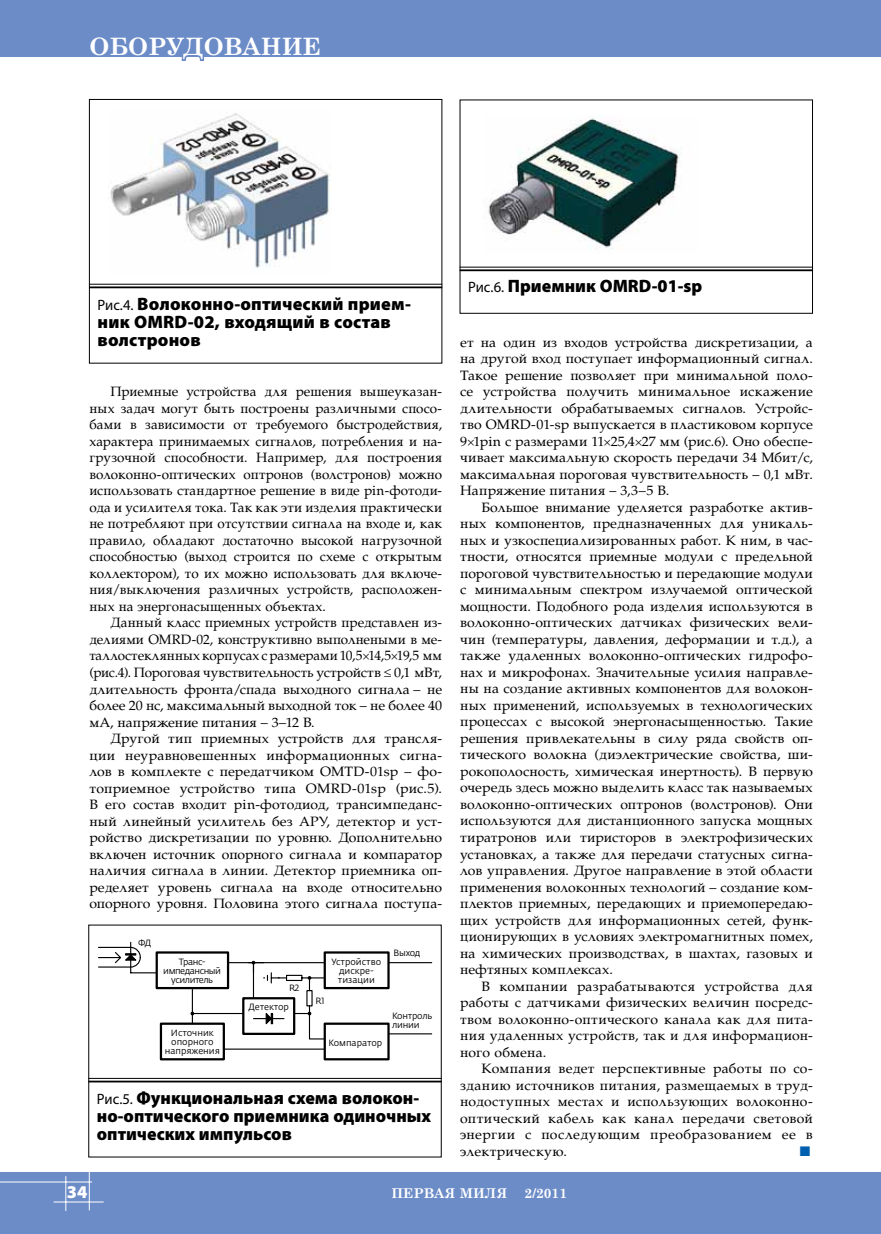
<style>
.page{position:relative;width:881px;height:1234px;background:#fff}
.page>*{position:absolute;margin:0;border:0;box-sizing:border-box;transform-origin:0 0}
.t1{font:700 24px "Century Schoolbook";color:#fff}
.t2{font:900 18px/18px "Myriad Pro";color:#000}
.t3{font:900 18px "Myriad Pro";color:#fff}
.t4{font:13.5px/16.5px "AG Palatial C";letter-spacing:.01em;color:#000;text-align:justify;scale:1.04 1}
.t5{font:13.5px/16.5px "AG Palatial C";letter-spacing:.01em;color:#000;text-align:justify}
.t6{font:700 13.5px "Century Schoolbook";color:#fff}
.t7{font:13.5px "Fedra Sans Pro";color:#005fae}
.t8{font:9px/9px "Fedra Sans Pro";letter-spacing:-.015em;color:#000;text-align:center}
.t9{font:9px/9px "Fedra Sans Pro";letter-spacing:-.05em;color:#000;text-align:center}
.s1{font-weight:400;font-size:15px}
</style>
<div class="page">
<div style="left:0;top:0;width:880px;height:57px;background:#6c8cc8"></div>
<svg style="left:99px;top:57px;width:115px;height:4px"></svg>
<div style="left:0;top:1172px;width:880px;height:61px;background:#6c8cc8"></div>
<hr style="left:54px;top:1201px;width:50px;height:1px;background:#fff">
<hr style="left:89px;top:1171px;width:1px;height:39px;background:#fff">
<hr style="left:65px;top:1175px;width:1px;height:35px;background:#fff">
<hr style="left:0;top:1181px;width:92px;height:1px;background:#fff">
<svg style="left:98px;top:941px;width:334px;height:119px"></svg>
<hr style="left:88px;top:1077px;width:353px;height:1px;background:#000">
<hr style="left:88px;top:1080px;width:353px;height:2px;background:#000">
<img style="left:487px;top:118px;width:196px;height:131px">
<hr style="left:459px;top:266px;width:353px;height:1px;background:#000">
<hr style="left:459px;top:269px;width:353px;height:2px;background:#000">
<div style="left:89px;top:99px;width:353px;height:264px;border:1px solid #000"></div>
<img style="left:110px;top:113px;width:221px;height:155px">
<hr style="left:89px;top:284px;width:353px;height:1px;background:#000">
<hr style="left:89px;top:286px;width:353px;height:2px;background:#000">
<h1 class="t1" style="left:89px;top:28px;width:233px">ОБОРУДОВАНИЕ</h1>
<h2 class="t2" style="left:97px;top:294px;width:315px"><span class="s1">Рис.4.</span> Волоконно-оптический прием&shy;ник OMRD-02, входящий в состав волстронов</h2>
<p class="t5" style="left:89px;top:383px;width:354px;text-indent:21px">Приемные устройства для решения вышеуказан&shy;ных задач могут быть построены различными спосо&shy;бами в зависимости от требуемого быстродействия, характера принимаемых сигналов, потребления и на&shy;грузочной способности. Например, для построения волоконно-оптических оптронов (волстронов) можно использовать стандартное решение в виде pin-фотоди&shy;ода и усилителя тока. Так как эти изделия практически не потребляют при отсутствии сигнала на входе и, как правило, обладают достаточно высокой нагрузочной способностью (выход строится по схеме с открытым коллектором), то их можно использовать для включе&shy;ния/выключения различных устройств, расположен&shy;ных на энергонасыщенных объектах.</p>
<p class="t5" style="left:89px;top:614px;width:354px;text-indent:21px">Данный класс приемных устройств представлен из&shy;делиями OMRD-02, конструктивно выполнеными в ме&shy;таллостеклянных корпусах с размерами 10,5 14,5 19,5 мм (рис.4). Пороговая чувствительность устройств ≤ 0,1 мВт, длительность фронта/спада выходного сигнала – не более 20 нс, максимальный выходной ток – не более 40 мА, напряжение питания – 3–12 В.</p>
<p class="t4" style="left:89px;top:730px;width:340px;text-indent:21px">Другой тип приемных устройств для трансля&shy;ции неуравновешенных информационных сигна&shy;лов в комплекте с передатчиком OMTD-01sp – фо&shy;топриемное устройство типа OMRD-01sp (рис.5).<br>В его состав входит pin-фотодиод, трансимпеданс&shy;ный линейный усилитель без АРУ, детектор и уст&shy;ройство дискретизации по уровню. Дополнительно включен источник опорного сигнала и компаратор наличия сигнала в линии. Детектор приемника оп&shy;ределяет уровень сигнала на входе относительно опорного уровня. Половина этого сигнала поступа-</p>
<p class="t8" style="left:138px;top:938px;width:15px">ФД</p>
<p class="t9" style="left:163px;top:956px;width:59px">Транс&shy;импедансный усилитель</p>
<p class="t8" style="left:165px;top:1027px;width:57px">Источник опорного напряжения</p>
<p class="t8" style="left:289px;top:982px;width:12px">R2</p>
<p class="t8" style="left:248px;top:1001px;width:42px">Детектор</p>
<p class="t8" style="left:315px;top:995px;width:10px">R1</p>
<p class="t8" style="left:331px;top:956px;width:51px">Устройство дискре&shy;тизации</p>
<p class="t8" style="left:328px;top:1037px;width:55px">Компаратор</p>
<p class="t8" style="left:393px;top:948px;width:28px">Выход</p>
<p class="t8" style="left:392px;top:1010px;width:42px;text-align:left">Контроль линии</p>
<h2 class="t2" style="left:97px;top:1088px;width:335px"><span class="s1">Рис.5.</span> Функциональная схема волокон&shy;но-оптического приемника одиночных оптических импульсов</h2>
<h2 class="t2" style="left:468px;top:277px;width:236px"><span class="s1">Рис.6.</span> Приемник OMRD-01-sp</h2>
<p class="t4" style="left:460px;top:334px;width:340px">ет на один из входов устройства дискретизации, а на другой вход поступает информационный сигнал.<br>Такое решение позволяет при минимальной поло&shy;се устройства получить минимальное искажение длительности обрабатываемых сигналов. Устройс&shy;тво OMRD-01-sp выпускается в пластиковом корпусе 9 1pin с размерами 11 25,4 27 мм (рис.6). Оно обеспе&shy;чивает максимальную скорость передачи 34 Мбит/с, максимальная пороговая чувствительность – 0,1 мВт.<br>Напряжение питания – 3,3–5 В.</p>
<p class="t4" style="left:460px;top:499px;width:340px;text-indent:21px">Большое внимание уделяется разработке актив&shy;ных компонентов, предназначенных для уникаль&shy;ных и узкоспециализированных работ. К ним, в час&shy;тности, относятся приемные модули с предельной пороговой чувствительностью и передающие модули с минимальным спектром излучаемой оптической мощности. Подобного рода изделия используются в волоконно-оптических датчиках физических вели&shy;чин (температуры, давления, деформации и т.д.), а также удаленных волоконно-оптических гидрофо&shy;нах и микрофонах. Значительные усилия направле&shy;ны на создание активных компонентов для волокон&shy;ных применений, используемых в технологических процессах с высокой энергонасыщенностью. Такие решения привлекательны в силу ряда свойств оп&shy;тического волокна (диэлектрические свойства, ши&shy;рокополосность, химическая инертность). В первую очередь здесь можно выделить класс так называемых волоконно-оптических оптронов (волстронов). Они используются для дистанционного запуска мощных тиратронов или тиристоров в электрофизических установках, а также для передачи статусных сигна&shy;лов управления. Другое направление в этой области применения волоконных технологий – создание ком&shy;плектов приемных, передающих и приемопередаю&shy;щих устройств для информационных сетей, функ&shy;ционирующих в условиях электромагнитных помех, на химических производствах, в шахтах, газовых и нефтяных комплексах.</p>
<p class="t4" style="left:460px;top:977px;width:340px;text-indent:21px">В компании разрабатываются устройства для работы с датчиками физических величин посредс&shy;твом волоконно-оптического канала как для пита&shy;ния удаленных устройств, так и для информацион&shy;ного обмена.</p>
<p class="t4" style="left:460px;top:1060px;width:340px;text-indent:21px">Компания ведет перспективные работы по со&shy;зданию источников питания, размещаемых в труд&shy;нодоступных местах и использующих волоконно&shy;оптический кабель как канал передачи световой энергии с последующим преобразованием ее в электрическую.</p>
<p class="t7" style="left:798px;top:1142px;width:14px">■</p>
<h2 class="t3" style="left:67px;top:1181px;width:22px">34</h2>
<p class="t6" style="left:391px;top:1181px;width:117px">ПЕРВАЯ МИЛЯ</p>
<p class="t6" style="left:524px;top:1181px;width:44px">2/2011</p>
</div>
